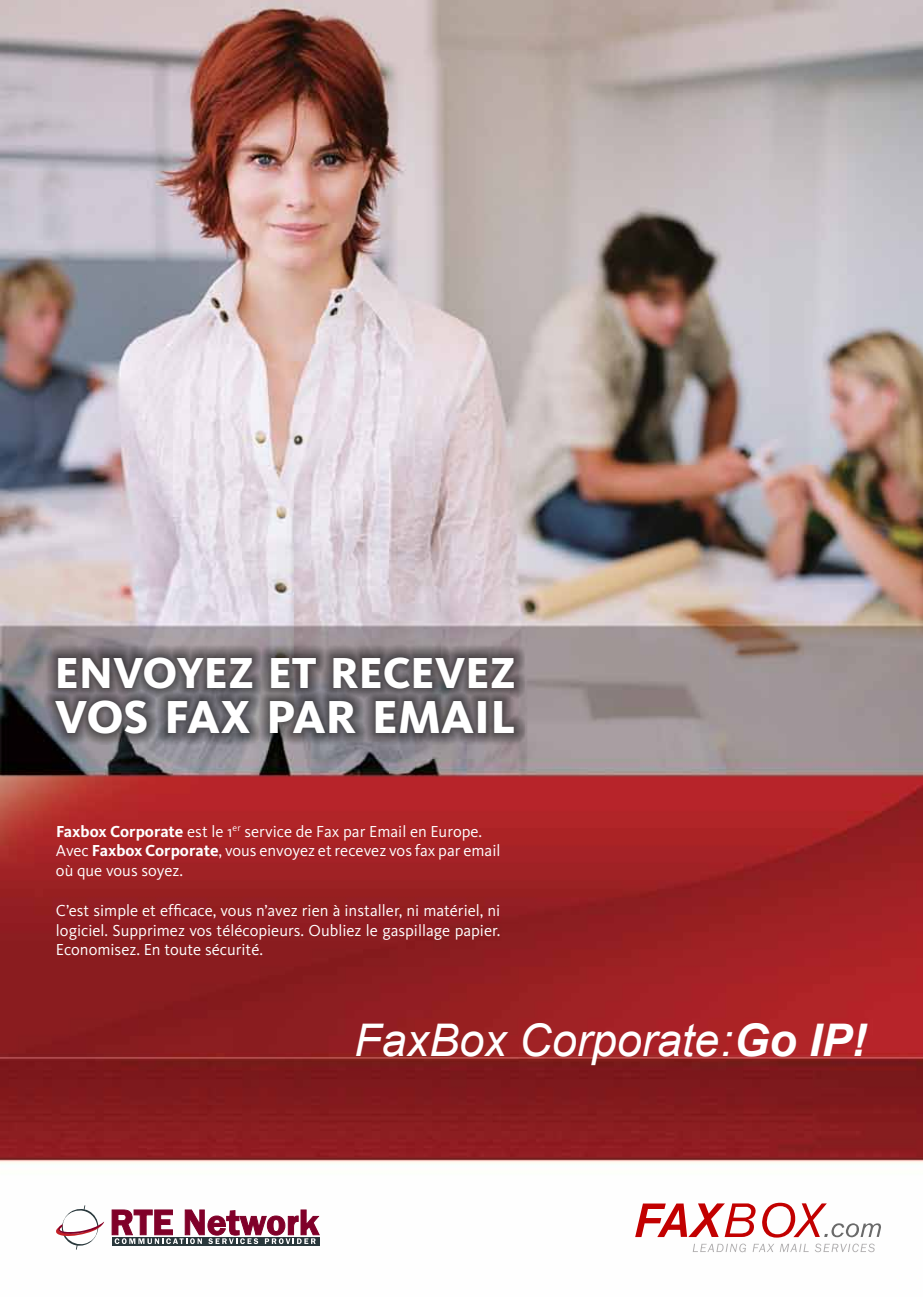
<style>
.page{position:relative;width:923px;height:1297px;background:#fff}
.page>*{position:absolute;margin:0;border:0;box-sizing:border-box;transform-origin:0 0}
.t1{font:800 48px "Kievit";color:#fff}
.t2{font:italic 45px "Arial";color:#fff}
.t3{font:800 45px "Kievit";color:#fff}
.t4{font:16.5px/19.8px "Kievit";color:#fff}
.s1{font-weight:700}
</style>
<div class="page">
<img style="left:0;top:0;width:923px;height:1253px">
<svg style="left:42px;top:644px;width:483px;height:100px;background:#615c61"></svg>
<div style="left:112px;top:1237px;width:208px;height:8px;background:#29383c"></div>
<svg style="left:111px;top:1209px;width:209px;height:35px"></svg>
<svg style="left:56px;top:1205px;width:48px;height:44px"></svg>
<svg style="left:635px;top:1203px;width:247px;height:34px"></svg>
<svg style="left:692px;top:1243px;width:54px;height:9px"></svg>
<svg style="left:752px;top:1244px;width:22px;height:8px"></svg>
<svg style="left:780px;top:1244px;width:28px;height:8px"></svg>
<svg style="left:814px;top:1243px;width:60px;height:9px"></svg>
<h2 class="t3" style="left:55px;top:646px;width:462px">ENVOYEZ ET RECEVEZ</h2>
<h1 class="t1" style="left:55px;top:688px;width:462px">VOS FAX PAR EMAIL</h1>
<p class="t4" style="left:56px;top:821px;width:446px"><span class="s1">Faxbox Corporate</span> est le 1<sup>er</sup> service de Fax par Email en Europe.<br>Avec <span class="s1">Faxbox Corporate</span>, vous envoyez et recevez vos fax par email où que vous soyez.</p>
<p class="t4" style="left:56px;top:901px;width:446px;text-align:justify">C’est simple et efficace, vous n’avez rien à installer, ni matériel, ni logiciel. Supprimez vos télécopieurs. Oubliez le gaspillage papier.<br>Economisez. En toute sécurité.</p>
<h2 class="t2" style="left:354px;top:1011px;width:514px">FaxBox Corporate:<span class="s1">Go IP!</span></h2>
</div>
